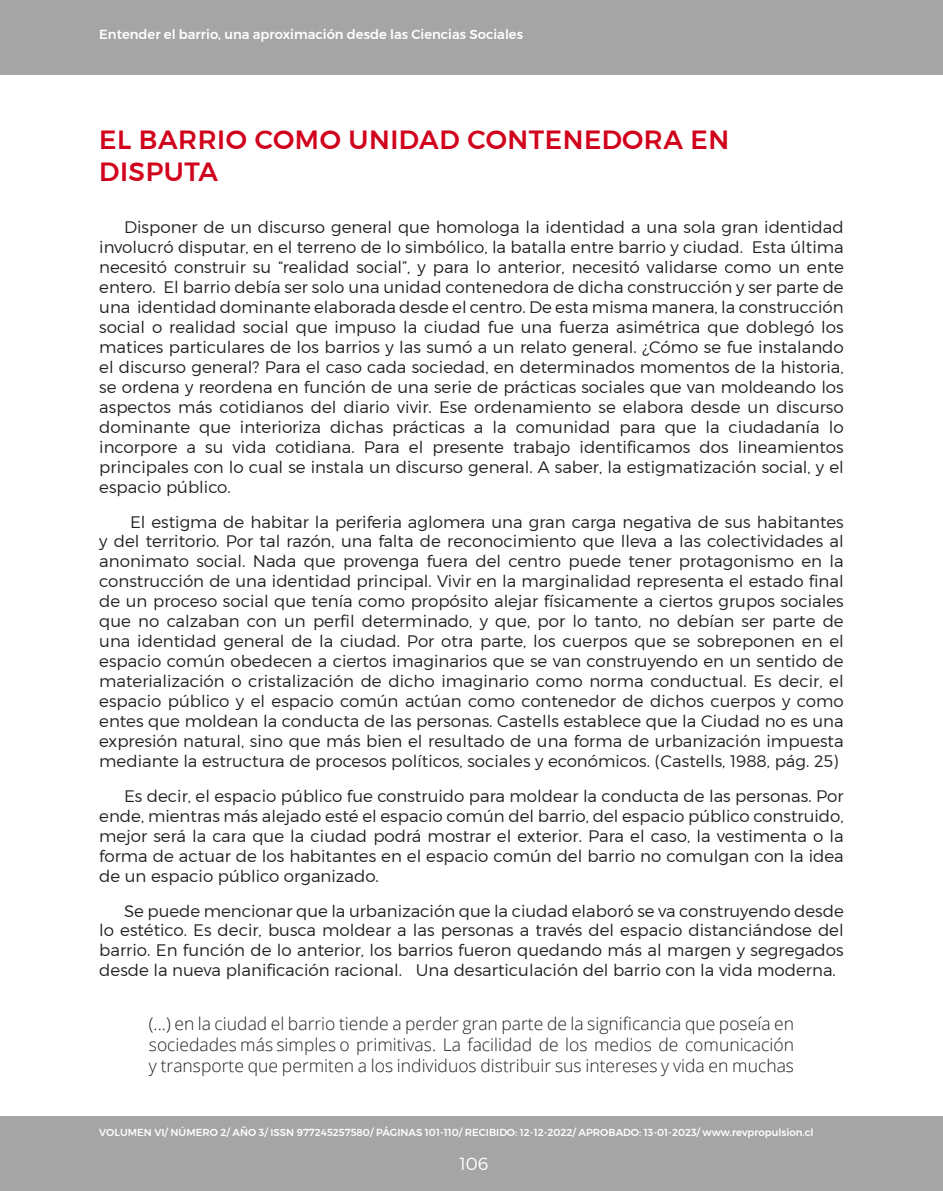
<style>
.page{position:relative;width:943px;height:1191px;background:#fff}
.page>*{position:absolute;margin:0;border:0;box-sizing:border-box;transform-origin:0 0}
._06_titulos_en_rojo{font:500 26.25px/31.5px "Montserrat";letter-spacing:.02em;color:#d1021c}
._08_parrafo_cita_tex{font:300 17.5px/21px "Open Sans";color:#231f20;text-align:justify}
.t1{font:300 17.5px "Montserrat";color:#fff}
._07_parrafo_texto_ar{font:300 16.62px/19.9px "Montserrat";color:#231f20;text-align:justify}
.t2{font:500 13.12px "Montserrat";color:#fff}
.t3{font:500 10.15px "Montserrat";color:#fff}
</style>
<div class="page">
<div style="left:0;top:1116px;width:943px;height:75px;background:#a5a5a5"></div>
<div style="left:0;top:0;width:943px;height:74px;background:#a5a5a5"></div>
<p class="t2" style="left:99px;top:26px;width:425px">Entender el barrio, una aproximación desde las Ciencias Sociales</p>
<p class="_06_titulos_en_rojo" style="left:99px;top:124px;width:631px">EL BARRIO COMO UNIDAD CONTENEDORA EN<br>DISPUTA</p>
<p class="_07_parrafo_texto_ar" style="left:99px;top:217px;width:746px;text-indent:25px">Disponer de un discurso general que homologa la identidad a una sola gran identidad involucró disputar, en el terreno de lo simbólico, la batalla entre barrio y ciudad. Esta última necesitó construir su “realidad social”, y para lo anterior, necesitó validarse como un ente entero. El barrio debía ser solo una unidad contenedora de dicha construcción y ser parte de una identidad dominante elaborada desde el centro. De esta misma manera, la construcción social o realidad social que impuso la ciudad fue una fuerza asimétrica que doblegó los matices particulares de los barrios y las sumó a un relato general. ¿Cómo se fue instalando el discurso general? Para el caso cada sociedad, en determinados momentos de la historia, se ordena y reordena en función de una serie de prácticas sociales que van moldeando los aspectos más cotidianos del diario vivir. Ese ordenamiento se elabora desde un discurso dominante que interioriza dichas prácticas a la comunidad para que la ciudadanía lo incorpore a su vida cotidiana. Para el presente trabajo identificamos dos lineamientos principales con lo cual se instala un discurso general. A saber, la estigmatización social, y el espacio público.</p>
<p class="_07_parrafo_texto_ar" style="left:99px;top:511px;width:746px;text-indent:31px">El estigma de habitar la periferia aglomera una gran carga negativa de sus habitantes y del territorio. Por tal razón, una falta de reconocimiento que lleva a las colectividades al anonimato social. Nada que provenga fuera del centro puede tener protagonismo en la construcción de una identidad principal. Vivir en la marginalidad representa el estado final de un proceso social que tenía como propósito alejar físicamente a ciertos grupos sociales que no calzaban con un perfil determinado, y que, por lo tanto, no debían ser parte de una identidad general de la ciudad. Por otra parte, los cuerpos que se sobreponen en el espacio común obedecen a ciertos imaginarios que se van construyendo en un sentido de materialización o cristalización de dicho imaginario como norma conductual. Es decir, el espacio público y el espacio común actúan como contenedor de dichos cuerpos y como entes que moldean la conducta de las personas. Castells establece que la Ciudad no es una expresión natural, sino que más bien el resultado de una forma de urbanización impuesta mediante la estructura de procesos políticos, sociales y económicos. (Castells, 1988, pág. 25)</p>
<p class="_07_parrafo_texto_ar" style="left:99px;top:785px;width:746px;text-indent:25px">Es decir, el espacio público fue construido para moldear la conducta de las personas. Por ende, mientras más alejado esté el espacio común del barrio, del espacio público construido, mejor será la cara que la ciudad podrá mostrar el exterior. Para el caso, la vestimenta o la forma de actuar de los habitantes en el espacio común del barrio no comulgan con la idea de un espacio público organizado.</p>
<p class="_07_parrafo_texto_ar" style="left:99px;top:900px;width:746px;text-indent:25px">Se puede mencionar que la urbanización que la ciudad elaboró se va construyendo desde lo estético. Es decir, busca moldear a las personas a través del espacio distanciándose del barrio. En función de lo anterior, los barrios fueron quedando más al margen y segregados desde la nueva planificación racional. Una desarticulación del barrio con la vida moderna.</p>
<p class="_08_parrafo_cita_tex" style="left:149px;top:1012px;width:646px">(...) en la ciudad el barrio tiende a perder gran parte de la significancia que poseía en sociedades más simples o primitivas. La facilidad de los medios de comunicación y transporte que permiten a los individuos distribuir sus intereses y vida en muchas</p>
<p class="t3" style="left:99px;top:1126px;width:716px">VOLUMEN VI/ NÚMERO 2/ AÑO 3/ ISSN 977245257580/ PÁGINAS 101-110/ RECIBIDO: 12-12-2022/ APROBADO: 13-01-2023/ www.revpropulsion.cl</p>
<p class="t1" style="left:459px;top:1152px;width:31px">106</p>
</div>
